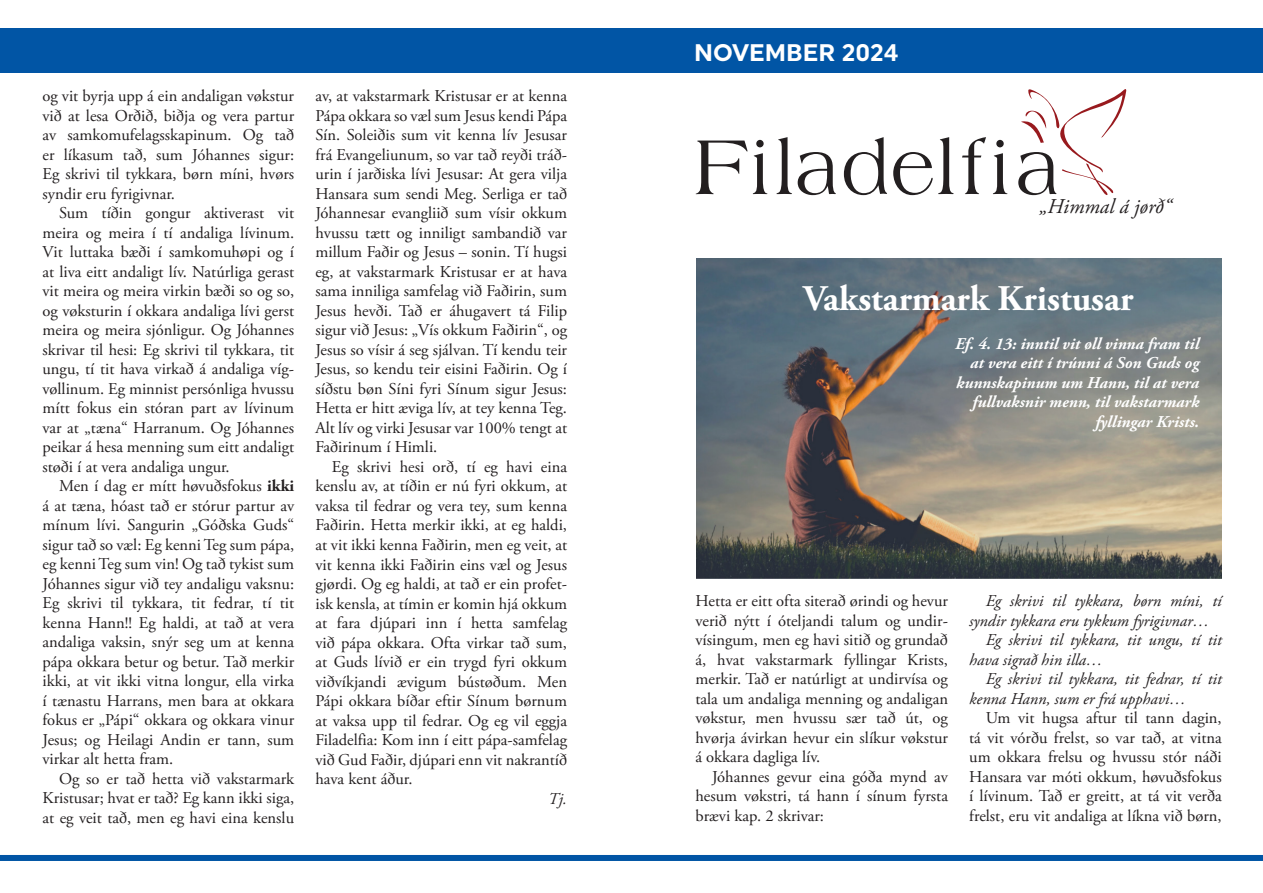
<style>
.page{position:relative;width:1263px;height:893px;background:#fff}
.page>*{position:absolute;margin:0;border:0;box-sizing:border-box;transform-origin:0 0}
.t1{font:700 36px "Adobe Garamond Pro";color:#fff}
.t2{font:700 24px "Uniform";color:#fff}
.t3{font:italic 21px "Adobe Garamond Pro";color:#231f20}
.t4{font:16.5px/19.5px "Adobe Garamond Pro";color:#231f20;text-align:justify}
.t5{font:italic 16.5px "Adobe Garamond Pro";color:#231f20}
.t6{font:italic 700 16.5px/19.5px "Adobe Garamond Pro";color:#fff;text-align:right}
.s1{font-weight:700}
</style>
<div class="page">
<img style="left:696px;top:259px;width:525px;height:319px">
<div style="left:0;top:28px;width:1263px;height:45px;background:#0155a5"></div>
<div style="left:0;top:855px;width:1263px;height:6px;background:#0155a5"></div>
<svg style="left:696px;top:141px;width:51px;height:53px"></svg>
<svg style="left:753px;top:140px;width:14px;height:54px"></svg>
<svg style="left:776px;top:137px;width:16px;height:57px"></svg>
<svg style="left:798px;top:152px;width:38px;height:43px"></svg>
<svg style="left:844px;top:137px;width:43px;height:58px"></svg>
<svg style="left:893px;top:137px;width:61px;height:58px"></svg>
<svg style="left:962px;top:137px;width:24px;height:57px"></svg>
<svg style="left:993px;top:140px;width:14px;height:54px"></svg>
<svg style="left:1018px;top:89px;width:109px;height:107px"></svg>
<p class="t4" style="left:43px;top:87px;width:253px">og vit byrja upp á ein andaligan vøkstur við at lesa Orðið, biðja og vera partur av samkomufelagsskapinum. Og tað er líkasum tað, sum Jóhannes sigur:<br>Eg skrivi til tykkara, børn míni, hvørs syndir eru fyrigivnar.</p>
<p class="t4" style="left:43px;top:204px;width:253px;text-indent:16px">Sum tíðin gongur aktiverast vit meira og meira í tí andaliga lívinum.<br>Vit luttaka bæði í samkomuhøpi og í at liva eitt andaligt lív. Natúrliga gerast vit meira og meira virkin bæði so og so, og vøksturin í okkara andaliga lívi gerst meira og meira sjónligur. Og Jóhannes skrivar til hesi: Eg skrivi til tykkara, tit ungu, tí tit hava virkað á andaliga víg&shy;vøllinum. Eg minnist persónliga hvussu mítt fokus ein stóran part av lívinum var at „tæna“ Harranum. Og Jóhannes peikar á hesa menning sum eitt andaligt støði í at vera andaliga ungur.</p>
<p class="t4" style="left:43px;top:477px;width:253px;text-indent:16px">Men í dag er mítt høvuðsfokus <span class="s1">ikki </span>á at tæna, hóast tað er stórur partur av mínum lívi. Sangurin „Góðska Guds“ sigur tað so væl: Eg kenni Teg sum pápa, eg kenni Teg sum vin! Og tað tykist sum Jóhannes sigur við tey andaligu vaksnu:<br>Eg skrivi til tykkara, tit fedrar, tí tit kenna Hann!! Eg haldi, at tað at vera andaliga vaksin, snýr seg um at kenna pápa okkara betur og betur. Tað merkir ikki, at vit ikki vitna longur, ella virka í tænastu Harrans, men bara at okkara fokus er „Pápi“ okkara og okkara vinur Jesus; og Heilagi Andin er tann, sum virkar alt hetta fram.</p>
<p class="t4" style="left:43px;top:769px;width:253px;text-indent:16px">Og so er tað hetta við vakstarmark Kristusar; hvat er tað? Eg kann ikki siga, at eg veit tað, men eg havi eina kenslu</p>
<p class="t4" style="left:315px;top:87px;width:253px">av, at vakstarmark Kristusar er at kenna Pápa okkara so væl sum Jesus kendi Pápa Sín. Soleiðis sum vit kenna lív Jesusar frá Evangeliunum, so var tað reyði tráð&shy;urin í jarðiska lívi Jesusar: At gera vilja Hansara sum sendi Meg. Serliga er tað Jóhannesar evangliið sum vísir okkum hvussu tætt og inniligt sambandið var millum Faðir og Jesus – sonin. Tí hugsi eg, at vakstarmark Kristusar er at hava sama inniliga samfelag við Faðirin, sum Jesus hevði. Tað er áhugavert tá Filip sigur við Jesus: „Vís okkum Faðirin“, og Jesus so vísir á seg sjálvan. Tí kendu teir Jesus, so kendu teir eisini Faðirin. Og í síðstu bøn Síni fyri Sínum sigur Jesus:<br>Hetta er hitt æviga lív, at tey kenna Teg.<br>Alt lív og virki Jesusar var 100% tengt at Faðirinum í Himli.</p>
<p class="t4" style="left:315px;top:458px;width:253px;text-indent:16px">Eg skrivi hesi orð, tí eg havi eina kenslu av, at tíðin er nú fyri okkum, at vaksa til fedrar og vera tey, sum kenna Faðirin. Hetta merkir ikki, at eg haldi, at vit ikki kenna Faðirin, men eg veit, at vit kenna ikki Faðirin eins væl og Jesus gjørdi. Og eg haldi, at tað er ein profet&shy;isk kensla, at tímin er komin hjá okkum at fara djúpari inn í hetta samfelag við pápa okkara. Ofta virkar tað sum, at Guds lívið er ein trygd fyri okkum viðvíkjandi ævigum bústøðum. Men Pápi okkara bíðar eftir Sínum børnum at vaksa upp til fedrar. Og eg vil eggja Filadelfia: Kom inn í eitt pápa-samfelag við Gud Faðir, djúpari enn vit nakrantíð hava kent áður.</p>
<p class="t5" style="left:548px;top:788px;width:20px">Tj.</p>
<h2 class="t2" style="left:694px;top:38px;width:206px">NOVEMBER 2024</h2>
<p class="t3" style="left:1039px;top:194px;width:134px">„Himmal á jørð“</p>
<h1 class="t1" style="left:803px;top:277px;width:331px">Vakstarmark Kristusar</h1>
<p class="t6" style="left:955px;top:334px;width:245px">Ef. 4. 13: inntil vit øll vinna fram til at vera eitt í trúnni á Son Guds og kunnskapinum um Hann, til at vera fullvaksnir menn, til vakstarmark fyllingar Krists.</p>
<p class="t4" style="left:695px;top:592px;width:254px">Hetta er eitt ofta siterað ørindi og hevur verið nýtt í óteljandi talum og undir&shy;vísingum, men eg havi sitið og grundað á, hvat vakstarmark fyllingar Krists, merkir. Tað er natúrligt at undirvísa og tala um andaliga menning og andaligan vøkstur, men hvussu sær tað út, og hvørja ávirkan hevur ein slíkur vøkstur á okkara dagliga lív.</p>
<p class="t4" style="left:695px;top:767px;width:254px;text-indent:16px">Jóhannes gevur eina góða mynd av hesum vøkstri, tá hann í sínum fyrsta brævi kap. 2 skrivar:</p>
<p class="t5" style="left:986px;top:591px;width:237px">Eg skrivi til tykkara, børn míni, tí</p>
<p class="t5" style="left:969px;top:610px;width:242px">syndir tykkara eru tykkum fyrigivnar…</p>
<p class="t5" style="left:986px;top:630px;width:237px">Eg skrivi til tykkara, tit ungu, tí tit</p>
<p class="t5" style="left:969px;top:649px;width:135px">hava sigrað hin illa…</p>
<p class="t5" style="left:986px;top:669px;width:237px">Eg skrivi til tykkara, tit fedrar, tí tit</p>
<p class="t5" style="left:969px;top:688px;width:218px">kenna Hann, sum er frá upphavi…</p>
<p class="t4" style="left:969px;top:709px;width:254px;text-indent:16px">Um vit hugsa aftur til tann dagin, tá vit vórðu frelst, so var tað, at vitna um okkara frelsu og hvussu stór náði Hansara var móti okkum, høvuðsfokus í lívinum. Tað er greitt, at tá vit verða frelst, eru vit andaliga at líkna við børn,</p>
</div>
